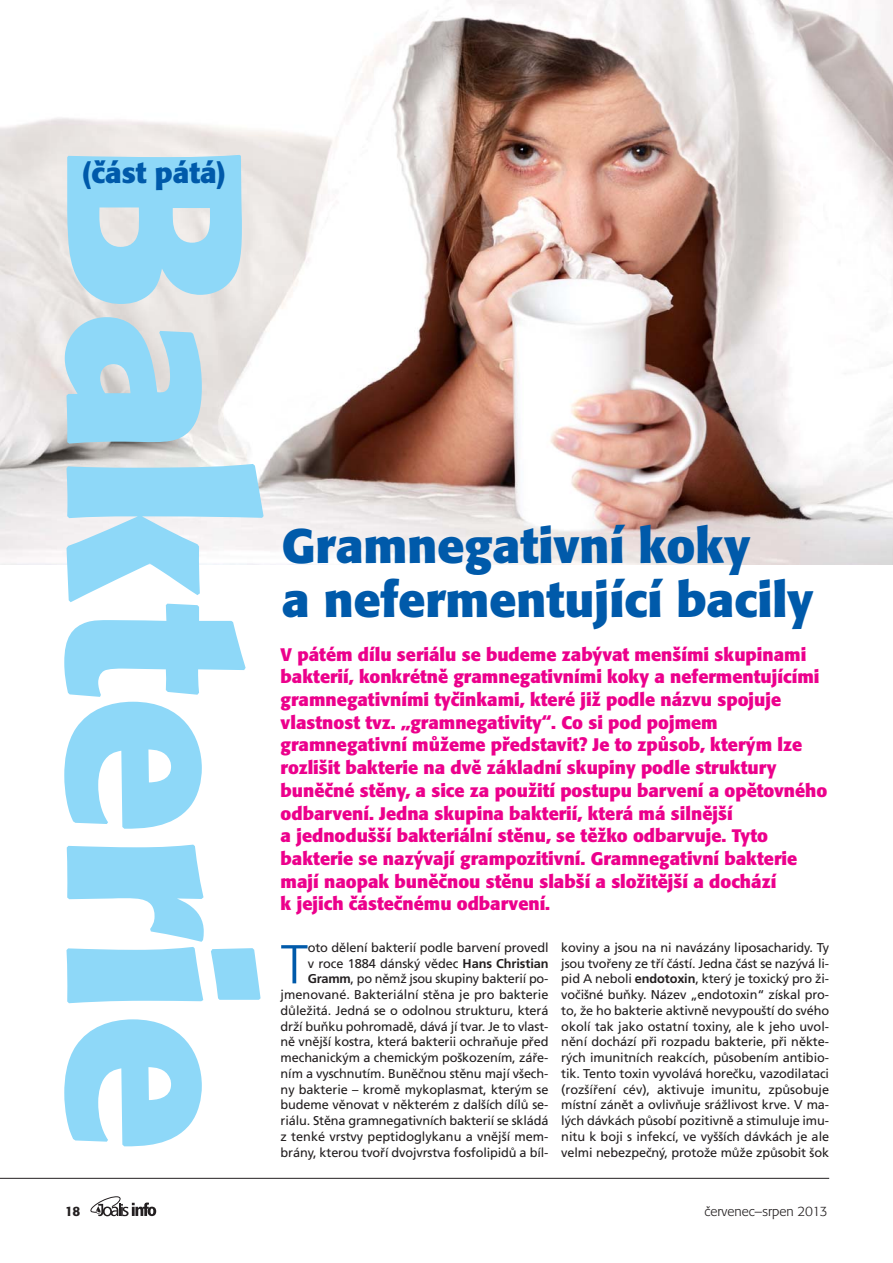
<style>
.page{position:relative;width:893px;height:1263px;background:#fff}
.page>*{position:absolute;margin:0;border:0;box-sizing:border-box;transform-origin:0 0}
.t1{font:700 246px "Formata CE";color:#8ed8f8}
.t2{font:300 54.75px "Frutiger CE";color:#005aaa}
.t3{font:700 48px/54px "Formata CE";color:#005aaa}
.t4{font:700 28.5px "Formata CE";color:#005aaa}
.t5{font:700 18px/22.6px "Formata CE";color:#ec008c}
.t6{font:300 13.5px "Formata CE";color:#231f20}
.t7{font:500 13.5px "Formata CE";color:#231f20}
.t8{font:12.75px/15.8px "Frutiger CE";letter-spacing:-.01em;color:#231f20;text-align:right}
.s1{font-weight:700}
</style>
<div class="page">
<svg style="left:90px;top:1196px;width:66px;height:20px"></svg>
<hr style="left:0;top:1178px;width:829px;height:1px;background:#231f20">
<img style="left:0;top:0;width:893px;height:564px">
<h1 class="t1" style="left:263px;top:143px;width:1011px;rotate:90deg">Bakterie</h1>
<h3 class="t4" style="left:82px;top:160px;width:146px">(část pátá)</h3>
<h3 class="t3" style="left:282px;top:523px;width:533px">Gramnegativní koky<br>a nefermentující bacily</h3>
<p class="t5" style="left:281px;top:644px;width:548px">V pátém dílu seriálu se budeme zabývat menšími skupinami bakterií, konkrétně gramnegativními koky a nefermentujícími gramnegativními tyčinkami, které již podle názvu spojuje vlastnost tvz. „gramnegativity“. Co si pod pojmem gramnegativní můžeme představit? Je to způsob, kterým lze rozlišit bakterie na dvě základní skupiny podle struktury buněčné stěny, a sice za použití postupu barvení a opětovného odbarvení. Jedna skupina bakterií, která má silnější<br>a jednodušší bakteriální stěnu, se těžko odbarvuje. Tyto bakterie se nazývají grampozitivní. Gramnegativní bakterie mají naopak buněčnou stěnu slabší a složitější a dochází<br>k jejich částečnému odbarvení.</p>
<p class="t8" style="left:281px;top:941px;width:269px">oto dělení bakterií podle barvení provedl<br>v roce 1884 dánský vědec <span class="s1">Hans Christian Gramm</span>, po němž jsou skupiny bakterií po&shy;jmenované. Bakteriální stěna je pro bakterie důležitá. Jedná se o odolnou strukturu, která drží buňku pohromadě, dává jí tvar. Je to vlast&shy;ně vnější kostra, která bakterii ochraňuje před mechanickým a chemickým poškozením, záře&shy;ním a vyschnutím. Buněčnou stěnu mají všech&shy;ny bakterie – kromě mykoplasmat, kterým se budeme věnovat v některém z dalších dílů se&shy;riálu. Stěna gramnegativních bakterií se skládá z tenké vrstvy peptidoglykanu a vnější mem&shy;brány, kterou tvoří dvojvrstva fosfolipidů a bíl-</p>
<p class="t8" style="left:561px;top:941px;width:269px;text-align:justify">koviny a jsou na ni navázány liposacharidy. Ty jsou tvořeny ze tří částí. Jedna část se nazývá li&shy;pid A neboli <span class="s1">endotoxin</span>, který je toxický pro ži&shy;vočišné buňky. Název „endotoxin“ získal pro&shy;to, že ho bakterie aktivně nevypouští do svého okolí tak jako ostatní toxiny, ale k jeho uvol&shy;nění dochází při rozpadu bakterie, při někte&shy;rých imunitních reakcích, působením antibio&shy;tik. Tento toxin vyvolává horečku, vazodilataci (rozšíření cév), aktivuje imunitu, způsobuje místní zánět a ovlivňuje srážlivost krve. V ma&shy;lých dávkách působí pozitivně a stimuluje imu&shy;nitu k boji s infekcí, ve vyšších dávkách je ale velmi nebezpečný, protože může způsobit šok</p>
<h2 class="t2" style="left:281px;top:942px;width:29px">T</h2>
<p class="t7" style="left:65px;top:1205px;width:17px">18</p>
<p class="t6" style="left:704px;top:1205px;width:125px">červenec–srpen 2013</p>
</div>
